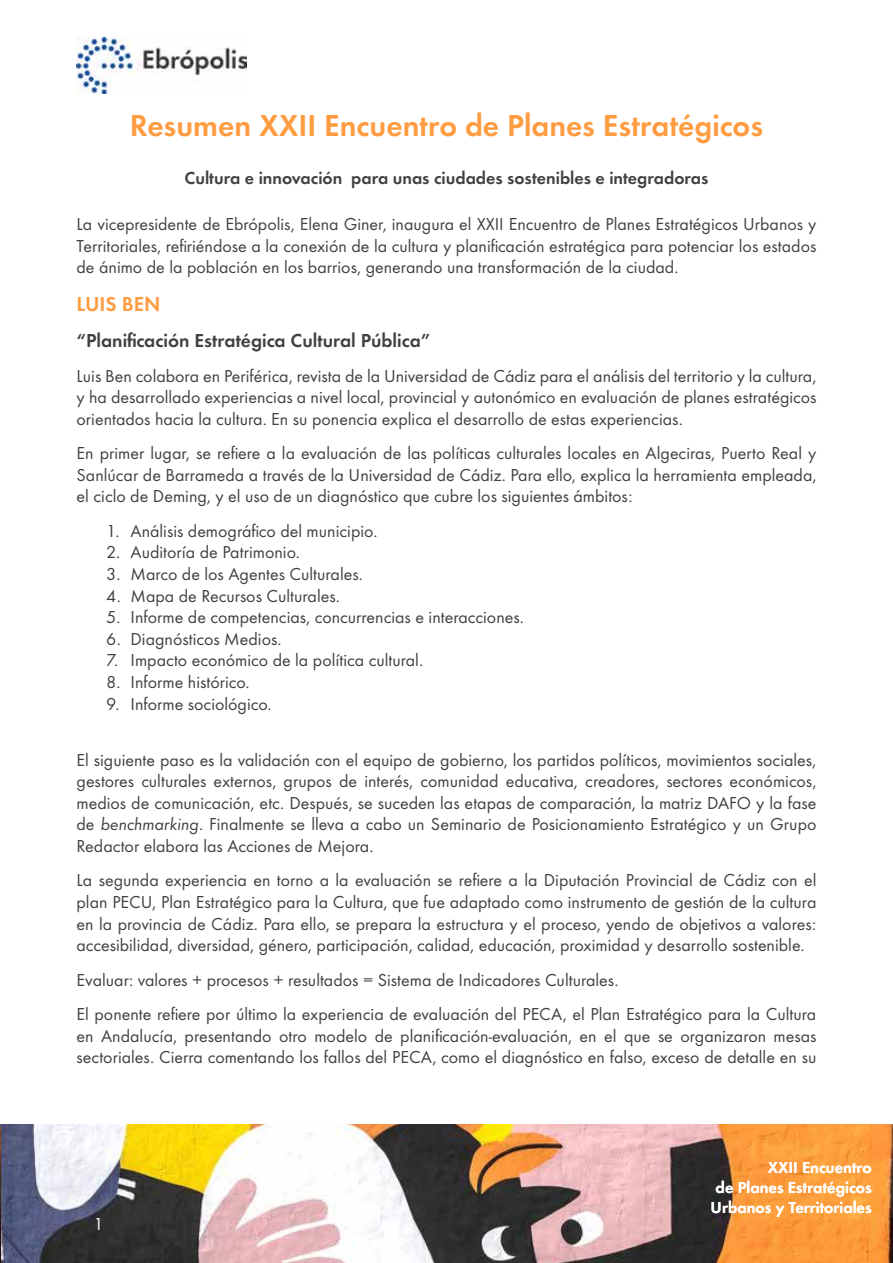
<style>
.page{position:relative;width:893px;height:1263px;background:#fff}
.page>*{position:absolute;margin:0;border:0;box-sizing:border-box;transform-origin:0 0}
.t1{font:600 31.5px "Futura Round";color:#ff9c41}
.t2{font:600 21px "Futura Round";color:#ff9c41}
.t3{font:600 19.5px "Futura Round";color:#414042}
.t4{font:18px/21.6px "Futura Round";color:#414042;text-align:justify}
.t5{font:600 18px "Futura Round";color:#414042}
.t6{font:18px "Futura Round";color:#fff}
.t7{font:600 16.5px/19.8px "Futura Round";color:#fff;text-align:right}
.s1{font-style:italic}
</style>
<div class="page">
<img style="left:0;top:1125px;width:893px;height:138px">
<img style="left:0;top:1127px;width:1px;height:136px">
<img style="left:77px;top:37px;width:170px;height:56px">
<h1 class="t1" style="left:130px;top:102px;width:635px">Resumen XXII Encuentro de Planes Estratégicos</h1>
<p class="t5" style="left:185px;top:164px;width:525px">Cultura e innovación para unas ciudades sostenibles e integradoras</p>
<p class="t4" style="left:77px;top:212px;width:741px">La vicepresidente de Ebrópolis, Elena Giner, inaugura el XXII Encuentro de Planes Estratégicos Urbanos y Territoriales, refiriéndose a la conexión de la cultura y planificación estratégica para potenciar los estados de ánimo de la población en los barrios, generando una transformación de la ciudad.</p>
<p class="t2" style="left:77px;top:288px;width:86px">LUIS BEN</p>
<p class="t3" style="left:77px;top:326px;width:356px">“Planificación Estratégica Cultural Pública”</p>
<p class="t4" style="left:77px;top:364px;width:741px">Luis Ben colabora en Periférica, revista de la Universidad de Cádiz para el análisis del territorio y la cultura, y ha desarrollado experiencias a nivel local, provincial y autonómico en evaluación de planes estratégicos orientados hacia la cultura. En su ponencia explica el desarrollo de estas experiencias.</p>
<p class="t4" style="left:77px;top:441px;width:741px">En primer lugar, se refiere a la evaluación de las políticas culturales locales en Algeciras, Puerto Real y Sanlúcar de Barrameda a través de la Universidad de Cádiz. Para ello, explica la herramienta empleada, el ciclo de Deming, y el uso de un diagnóstico que cubre los siguientes ámbitos:</p>
<p class="t4" style="left:106px;top:519px;width:273px">1. Análisis demográfico del municipio.</p>
<p class="t4" style="left:106px;top:540px;width:195px">2. Auditoría de Patrimonio.</p>
<p class="t4" style="left:106px;top:562px;width:258px">3. Marco de los Agentes Culturales.</p>
<p class="t4" style="left:106px;top:584px;width:235px">4. Mapa de Recursos Culturales.</p>
<p class="t4" style="left:106px;top:605px;width:419px">5. Informe de competencias, concurrencias e interacciones.</p>
<p class="t4" style="left:106px;top:627px;width:177px">6. Diagnósticos Medios.</p>
<p class="t4" style="left:106px;top:648px;width:318px">7. Impacto económico de la política cultural.</p>
<p class="t4" style="left:106px;top:670px;width:145px">8. Informe histórico.</p>
<p class="t4" style="left:106px;top:692px;width:167px">9. Informe sociológico.</p>
<p class="t4" style="left:77px;top:747px;width:741px">El siguiente paso es la validación con el equipo de gobierno, los partidos políticos, movimientos sociales, gestores culturales externos, grupos de interés, comunidad educativa, creadores, sectores económicos, medios de comunicación, etc. Después, se suceden las etapas de comparación, la matriz DAFO y la fase de <span class="s1">benchmarking</span>. Finalmente se lleva a cabo un Seminario de Posicionamiento Estratégico y un Grupo Redactor elabora las Acciones de Mejora.</p>
<p class="t4" style="left:77px;top:868px;width:741px">La segunda experiencia en torno a la evaluación se refiere a la Diputación Provincial de Cádiz con el plan PECU, Plan Estratégico para la Cultura, que fue adaptado como instrumento de gestión de la cultura en la provincia de Cádiz. Para ello, se prepara la estructura y el proceso, yendo de objetivos a valores: accesibilidad, diversidad, género, participación, calidad, educación, proximidad y desarrollo sostenible.</p>
<p class="t4" style="left:77px;top:961px;width:741px;line-height:34.3px">Evaluar: valores + procesos + resultados = Sistema de Indicadores Culturales.<br>El ponente refiere por último la experiencia de evaluación del PECA, el Plan Estratégico para la Cultura</p>
<p class="t4" style="left:77px;top:1023px;width:741px">en Andalucía, presentando otro modelo de planificación-evaluación, en el que se organizaron mesas sectoriales. Cierra comentando los fallos del PECA, como el diagnóstico en falso, exceso de detalle en su</p>
<p class="t6" style="left:94px;top:1211px;width:12px">1</p>
<p class="t7" style="left:711px;top:1156px;width:163px">XXII Encuentro<br>de Planes Estratégicos<br>Urbanos y Territoriales</p>
</div>
